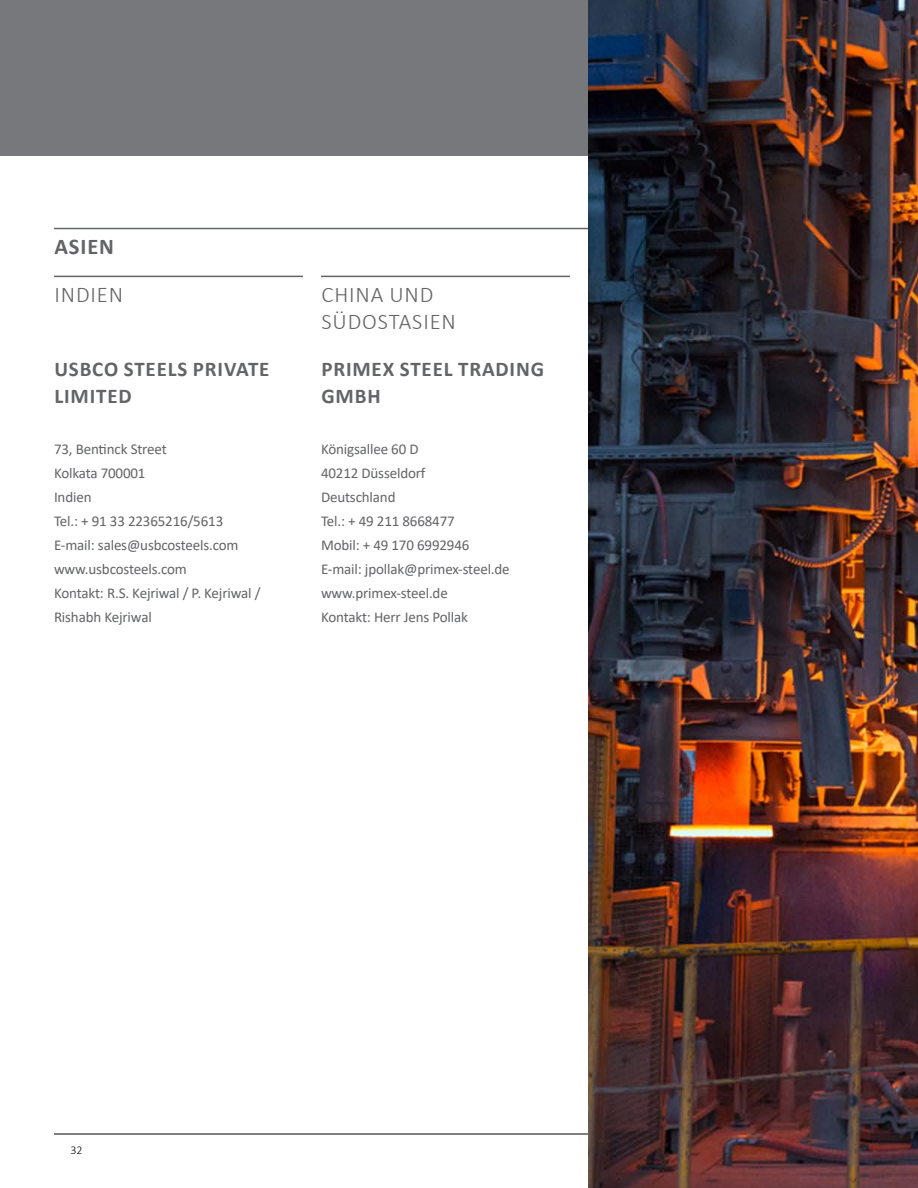
<style>
.page{position:relative;width:918px;height:1188px;background:#fff}
.page>*{position:absolute;margin:0;border:0;box-sizing:border-box;transform-origin:0 0}
.t1{font:300 22.5px/27px "Calibri";letter-spacing:.04em;color:#636466}
.t2{font:700 22.5px "Calibri";letter-spacing:.04em;color:#636466}
.t3{font:700 21px/27px "Calibri";letter-spacing:.04em;color:#636466}
.t4{font:15px/24px "Calibri";letter-spacing:-.01em;color:#636466}
.t5{font:300 12px "Calibri";color:#000}
</style>
<div class="page">
<hr style="left:54px;top:1134px;width:783px;height:1px;background:#000">
<hr style="left:54px;top:228px;width:783px;height:1px;background:#636466">
<hr style="left:54px;top:276px;width:249px;height:1px;background:#636466">
<hr style="left:321px;top:276px;width:249px;height:1px;background:#636466">
<div style="left:0;top:0;width:588px;height:155px;background:#77787b"></div>
<img style="left:588px;top:0;width:330px;height:1188px">
<h1 class="t2" style="left:54px;top:230px;width:61px">ASIEN</h1>
<h1 class="t1" style="left:54px;top:280px;width:70px">INDIEN</h1>
<h1 class="t1" style="left:321px;top:280px;width:136px">CHINA UND<br>SÜDOSTASIEN</h1>
<h2 class="t3" style="left:54px;top:355px;width:217px">USBCO STEELS PRIVATE<br>LIMITED</h2>
<h2 class="t3" style="left:321px;top:355px;width:224px">PRIMEX STEEL TRADING<br>GMBH</h2>
<p class="t4" style="left:54px;top:436px;width:208px">73, Bentinck Street<br>Kolkata 700001<br>Indien<br>Tel.: + 91 33 22365216/5613<br>E-mail: sales@usbcosteels.com www.usbcosteels.com<br>Kontakt: R.S. Kejriwal / P. Kejriwal /<br>Rishabh Kejriwal</p>
<p class="t4" style="left:321px;top:436px;width:190px">Königsallee 60 D<br>40212 Düsseldorf<br>Deutschland<br>Tel.: + 49 211 8668477<br>Mobil: + 49 170 6992946<br>E-mail: jpollak@primex-steel.de www.primex-steel.de<br>Kontakt: Herr Jens Pollak</p>
<p class="t5" style="left:70px;top:1142px;width:14px">32</p>
</div>
